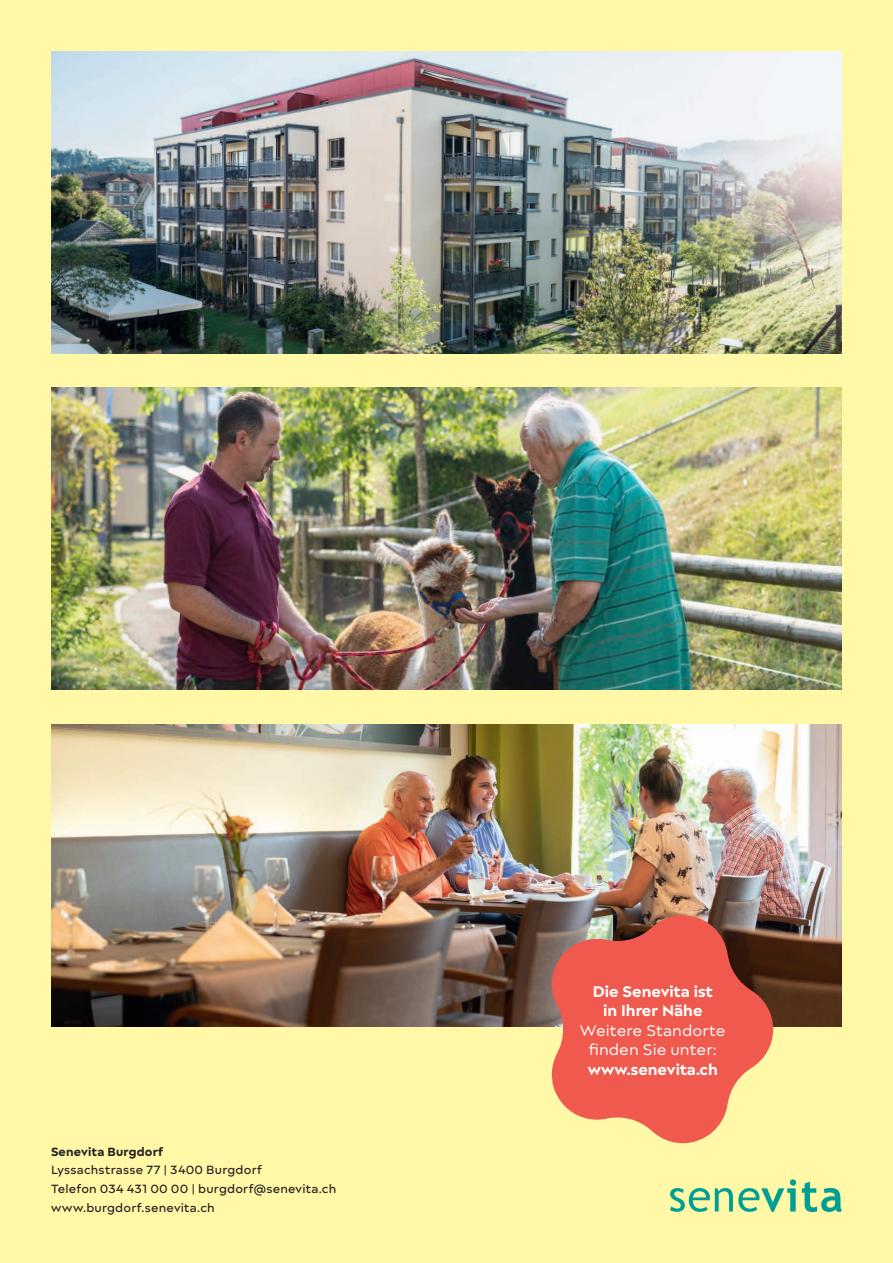
<style>
.page{position:relative;width:893px;height:1263px;background:#fff8a6}
.page>*{position:absolute;margin:0;border:0;box-sizing:border-box;transform-origin:0 0}
.t1{font:16.5px/19.5px "Matteo";color:#fff;text-align:center}
.t2{font:700 16.5px/19.5px "Matteo";color:#fff;text-align:center}
.t3{font:500 12.75px "Matteo";letter-spacing:.015em;color:#231f20}
.t4{font:700 12.75px "Matteo";letter-spacing:.015em;color:#231f20}
.s1{font-weight:700}
</style>
<div class="page">
<img style="left:51px;top:387px;width:791px;height:303px">
<img style="left:51px;top:51px;width:791px;height:302px">
<img style="left:51px;top:724px;width:791px;height:302px">
<svg style="left:552px;top:915px;width:221px;height:228px;background:#de6d57"></svg>
<svg style="left:670px;top:1179px;width:126px;height:33px"></svg>
<svg style="left:802px;top:1182px;width:40px;height:30px"></svg>
<p class="t4" style="left:51px;top:1144px;width:114px">Senevita Burgdorf</p>
<p class="t3" style="left:51px;top:1163px;width:213px">Lyssachstrasse 77 | 3400 Burgdorf</p>
<p class="t3" style="left:51px;top:1182px;width:287px">Telefon 034 431 00 00 | burgdorf@senevita.ch</p>
<p class="t3" style="left:51px;top:1200px;width:165px">www.burgdorf.senevita.ch</p>
<p class="t2" style="left:593px;top:981px;width:122px">Die Senevita ist in Ihrer Nähe</p>
<p class="t1" style="left:580px;top:1020px;width:147px">Weitere Standorte finden Sie unter: <span class="s1">www.senevita.ch</span></p>
</div>
